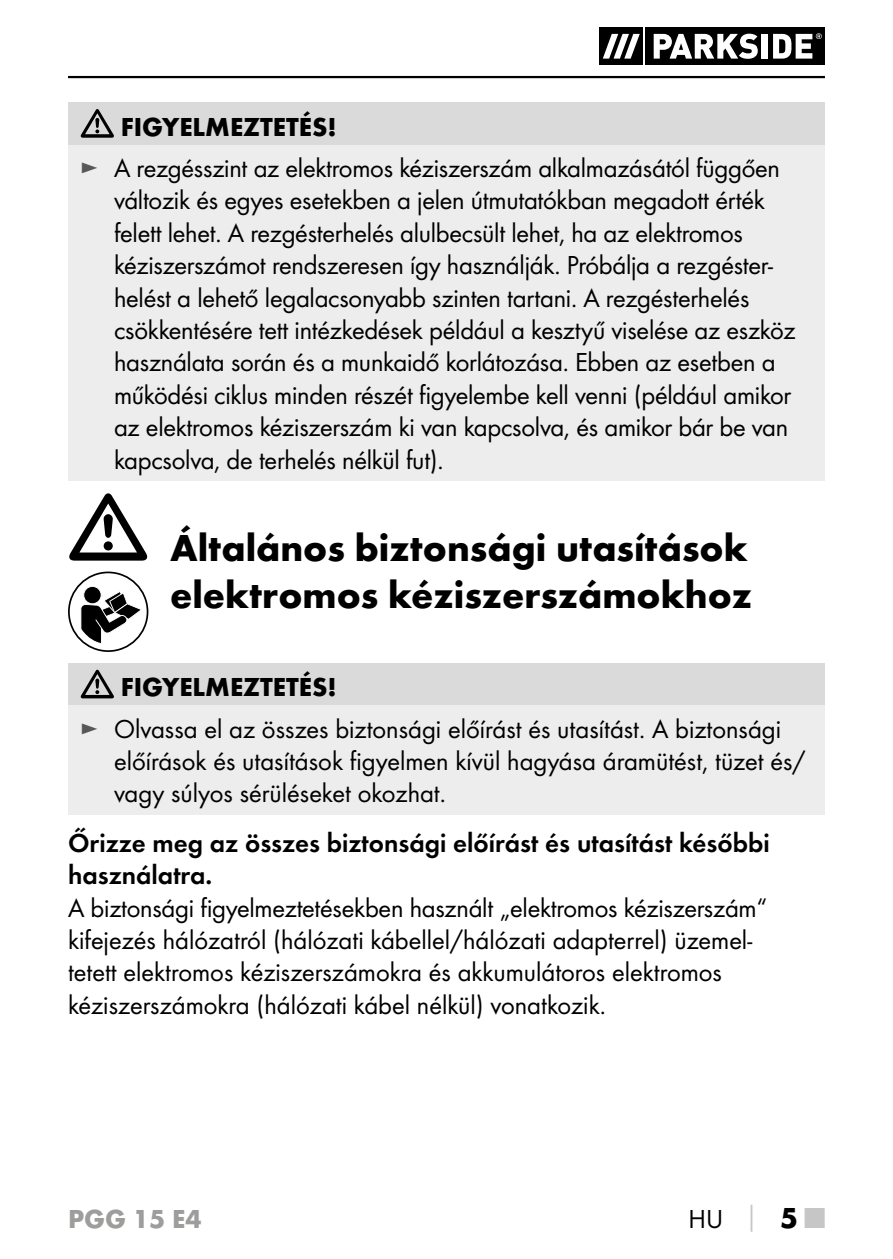
<style>
.page{position:relative;width:893px;height:1259px;background:#fff}
.page>*{position:absolute;margin:0;border:0;box-sizing:border-box;transform-origin:0 0}
.t1{font:700 39px/46.8px "Futura";color:#000}
.t2{font:27px/32.4px "Futura Boo";letter-spacing:-.01em;color:#000}
.t3{font:27px/32.4px "Futura Dem";color:#000}
.t4{font:700 27px "Futura";color:#000}
.t5{font:700 27px "Futura";color:#9d9d9c}
.s1{color:#575756}
.s2{font-family:"Futura";font-weight:700;color:#c6c6c6}
.s3{font-family:"Futura";font-weight:700;font-size:30px}
.s4{font-family:"Futura";font-weight:700;font-size:30px;color:#c6c6c6}
</style>
<div class="page">
<hr style="left:68px;top:76px;width:757px;height:2px;background:#000">
<div style="left:600px;top:27px;width:225px;height:38px;background:linear-gradient(to bottom,#fff,#fff)"></div>
<div style="left:600px;top:28px;width:43px;height:37px;background:#000"></div>
<div style="left:646px;top:28px;width:179px;height:37px;background:#000"></div>
<svg style="left:603px;top:34px;width:37px;height:25px"></svg>
<svg style="left:654px;top:34px;width:104px;height:25px"></svg>
<div style="left:762px;top:34px;width:6px;height:25px;background:#fff"></div>
<svg style="left:773px;top:33px;width:49px;height:26px"></svg>
<div style="left:68px;top:102px;width:757px;height:43px;background:#dadada"></div>
<div style="left:68px;top:145px;width:757px;height:335px;background:#ededed"></div>
<svg style="left:81px;top:109px;width:33px;height:29px"></svg>
<svg style="left:69px;top:572px;width:79px;height:79px"></svg>
<div style="left:68px;top:571px;width:80px;height:81px;border:2px solid #000;border-radius:50%"></div>
<svg style="left:80px;top:586px;width:62px;height:58px"></svg>
<svg style="left:69px;top:493px;width:78px;height:67px"></svg>
<div style="left:68px;top:663px;width:757px;height:42px;background:#dadada"></div>
<div style="left:68px;top:705px;width:757px;height:109px;background:#ededed"></div>
<svg style="left:81px;top:670px;width:33px;height:28px"></svg>
<p class="t4" style="left:121px;top:110px;width:217px">FIGYELMEZTETÉS!</p>
<p class="t2" style="left:114px;top:151px;width:683px;text-indent:-34px"><span class="s1">►</span> A rezgésszint az elektromos kéziszerszám alkalmazásától függően változik és egyes esetekben a jelen útmutatókban megadott érték felett lehet. A rezgésterhelés alulbecsült lehet, ha az elektromos kéziszerszámot rendszeresen így használják. Próbálja a rezgéster&shy;helést a lehető legalacsonyabb szinten tartani. A rezgésterhelés csökkentésére tett intézkedések például a kesztyű viselése az eszköz használata során és a munkaidő korlátozása. Ebben az esetben a működési ciklus minden részét figyelembe kell venni (például amikor az elektromos kéziszerszám ki van kapcsolva, és amikor bár be van kapcsolva, de terhelés nélkül fut).</p>
<h1 class="t1" style="left:170px;top:524px;width:584px">Általános biztonsági utasítások elektromos kéziszerszámokhoz</h1>
<p class="t4" style="left:121px;top:670px;width:217px">FIGYELMEZTETÉS!</p>
<p class="t2" style="left:114px;top:712px;width:693px;text-indent:-34px"><span class="s1">►</span> Olvassa el az összes biztonsági előírást és utasítást. A biztonsági előírások és utasítások figyelmen kívül hagyása áramütést, tüzet és/ vagy súlyos sérüléseket okozhat.</p>
<p class="t3" style="left:68px;top:826px;width:703px">Őrizze meg az összes biztonsági előírást és utasítást későbbi használatra.</p>
<p class="t2" style="left:68px;top:891px;width:701px">A biztonsági figyelmeztetésekben használt „elektromos kéziszerszám“ kifejezés hálózatról (hálózati kábellel/hálózati adapterrel) üzemel&shy;tetett elektromos kéziszerszámokra és akkumulátoros elektromos kéziszerszámokra (hálózati kábel nélkül) vonatkozik.</p>
<p class="t5" style="left:68px;top:1202px;width:135px">PGG 15 E4</p>
<p class="t2" style="left:688px;top:1202px;width:138px">HU <span class="s2">│</span> <span class="s3">5</span><span class="s4">■</span></p>
</div>
